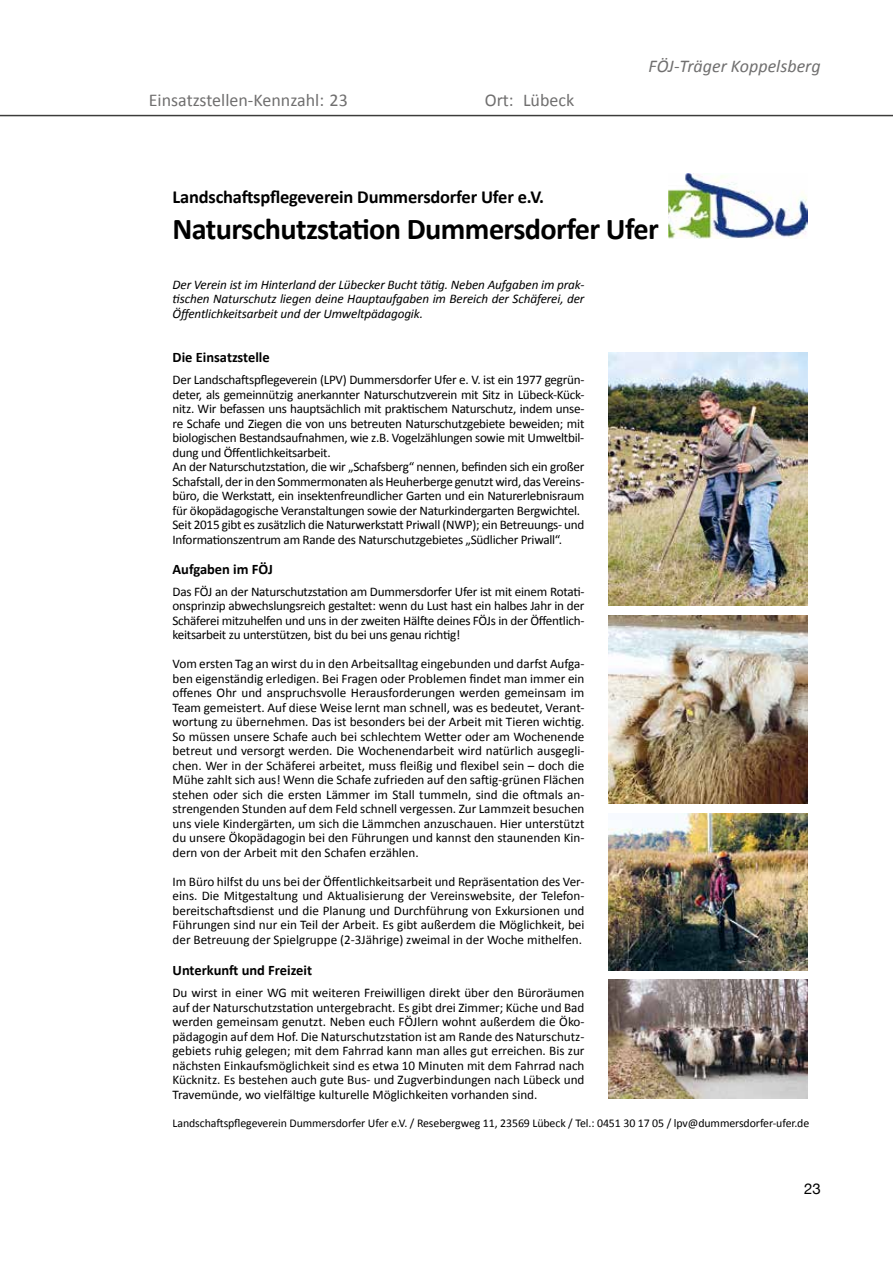
<style>
.page{position:relative;width:893px;height:1263px;background:#fff}
.page>*{position:absolute;margin:0;border:0;box-sizing:border-box;transform-origin:0 0}
.t1{font:700 30.3px "Calibri";letter-spacing:-.02em;color:#000}
.t2{font:700 18.45px "Calibri";letter-spacing:-.01em;color:#000}
.t3{font:18px "Calibri";color:#706f6f}
.t4{font:italic 18px "Calibri";color:#706f6f}
.t5{font:15px "Helvetica Neue";color:#000}
.t6{font:700 14.55px "Calibri";color:#000}
.t7{font:13.2px/14.5px "Calibri";letter-spacing:-.02em;color:#000;text-align:justify}
.t8{font:italic 13.2px/14.5px "Calibri";letter-spacing:-.01em;color:#000;text-align:justify}
.t9{font:11.85px "Calibri";letter-spacing:-.005em;color:#000}
</style>
<div class="page">
<hr style="left:0;top:115px;width:893px;height:1px;background:#3c3c3b">
<img style="left:668px;top:174px;width:139px;height:64px">
<img style="left:608px;top:615px;width:199px;height:189px">
<img style="left:608px;top:979px;width:199px;height:120px">
<img style="left:608px;top:813px;width:199px;height:157px">
<img style="left:608px;top:352px;width:199px;height:254px">
<h3 class="t3" style="left:149px;top:88px;width:200px">Einsatzstellen-Kennzahl: 23</h3>
<h3 class="t3" style="left:485px;top:88px;width:91px">Ort: Lübeck</h3>
<h3 class="t4" style="left:649px;top:53px;width:174px">FÖJ-Träger Koppelsberg</h3>
<h2 class="t2" style="left:173px;top:185px;width:373px">Landschaftspflegeverein Dummersdorfer Ufer e.V.</h2>
<h1 class="t1" style="left:173px;top:210px;width:488px">Naturschutzstation Dummersdorfer Ufer</h1>
<p class="t8" style="left:173px;top:277px;width:413px">Der Verein ist im Hinterland der Lübecker Bucht tätig. Neben Aufgaben im prak&shy;tischen Naturschutz liegen deine Hauptaufgaben im Bereich der Schäferei, der Öffentlichkeitsarbeit und der Umweltpädagogik.</p>
<p class="t6" style="left:173px;top:348px;width:99px">Die Einsatzstelle</p>
<p class="t7" style="left:173px;top:373px;width:413px;text-align:left">Der Landschaftspflegeverein (LPV) Dummersdorfer Ufer e. V. ist ein 1977 gegrün&shy;deter, als gemeinnützig anerkannter Naturschutzverein mit Sitz in Lübeck-Kück&shy;nitz. Wir befassen uns hauptsächlich mit praktischem Naturschutz, indem unse&shy;re Schafe und Ziegen die von uns betreuten Naturschutzgebiete beweiden; mit biologischen Bestandsaufnahmen, wie z.B. Vogelzählungen sowie mit Umweltbil&shy;dung und Öffentlichkeitsarbeit.<br>An der Naturschutzstation, die wir „Schafsberg“ nennen, befinden sich ein großer Schafstall, der in den Sommermonaten als Heuherberge genutzt wird, das Vereins&shy;büro, die Werkstatt, ein insektenfreundlicher Garten und ein Naturerlebnisraum für ökopädagogische Veranstaltungen sowie der Naturkindergarten Bergwichtel.<br>Seit 2015 gibt es zusätzlich die Naturwerkstatt Priwall (NWP); ein Betreuungs- und Informationszentrum am Rande des Naturschutzgebietes „Südlicher Priwall“.</p>
<p class="t6" style="left:173px;top:560px;width:102px">Aufgaben im FÖJ</p>
<p class="t7" style="left:173px;top:584px;width:413px">Das FÖJ an der Naturschutzstation am Dummersdorfer Ufer ist mit einem Rotati&shy;onsprinzip abwechslungsreich gestaltet: wenn du Lust hast ein halbes Jahr in der Schäferei mitzuhelfen und uns in der zweiten Hälfte deines FÖJs in der Öffentlich&shy;keitsarbeit zu unterstützen, bist du bei uns genau richtig!</p>
<p class="t7" style="left:173px;top:657px;width:413px">Vom ersten Tag an wirst du in den Arbeitsalltag eingebunden und darfst Aufga&shy;ben eigenständig erledigen. Bei Fragen oder Problemen findet man immer ein offenes Ohr und anspruchsvolle Herausforderungen werden gemeinsam im Team gemeistert. Auf diese Weise lernt man schnell, was es bedeutet, Verant&shy;wortung zu übernehmen. Das ist besonders bei der Arbeit mit Tieren wichtig.<br>So müssen unsere Schafe auch bei schlechtem Wetter oder am Wochenende betreut und versorgt werden. Die Wochenendarbeit wird natürlich ausgegli&shy;chen. Wer in der Schäferei arbeitet, muss fleißig und flexibel sein – doch die Mühe zahlt sich aus! Wenn die Schafe zufrieden auf den saftig-grünen Flächen stehen oder sich die ersten Lämmer im Stall tummeln, sind die oftmals an&shy;strengenden Stunden auf dem Feld schnell vergessen. Zur Lammzeit besuchen uns viele Kindergärten, um sich die Lämmchen anzuschauen. Hier unterstützt du unsere Ökopädagogin bei den Führungen und kannst den staunenden Kin&shy;dern von der Arbeit mit den Schafen erzählen.</p>
<p class="t7" style="left:173px;top:874px;width:413px">Im Büro hilfst du uns bei der Öffentlichkeitsarbeit und Repräsentation des Ver&shy;eins. Die Mitgestaltung und Aktualisierung der Vereinswebsite, der Telefon&shy;bereitschaftsdienst und die Planung und Durchführung von Exkursionen und Führungen sind nur ein Teil der Arbeit. Es gibt außerdem die Möglichkeit, bei der Betreuung der Spielgruppe (2-3Jährige) zweimal in der Woche mithelfen.</p>
<p class="t6" style="left:173px;top:961px;width:141px">Unterkunft und Freizeit</p>
<p class="t7" style="left:173px;top:985px;width:413px">Du wirst in einer WG mit weiteren Freiwilligen direkt über den Büroräumen auf der Naturschutzstation untergebracht. Es gibt drei Zimmer; Küche und Bad werden gemeinsam genutzt. Neben euch FÖJlern wohnt außerdem die Öko&shy;pädagogin auf dem Hof. Die Naturschutzstation ist am Rande des Naturschutz&shy;gebiets ruhig gelegen; mit dem Fahrrad kann man alles gut erreichen. Bis zur nächsten Einkaufsmöglichkeit sind es etwa 10 Minuten mit dem Fahrrad nach Kücknitz. Es bestehen auch gute Bus- und Zugverbindungen nach Lübeck und Travemünde, wo vielfältige kulturelle Möglichkeiten vorhanden sind.</p>
<p class="t9" style="left:173px;top:1116px;width:638px">Landschaftspflegeverein Dummersdorfer Ufer e.V. / Resebergweg 11, 23569 Lübeck / Tel.: 0451 30 17 05 / lpv@dummersdorfer-ufer.de</p>
<p class="t5" style="left:804px;top:1178px;width:18px">23</p>
</div>
